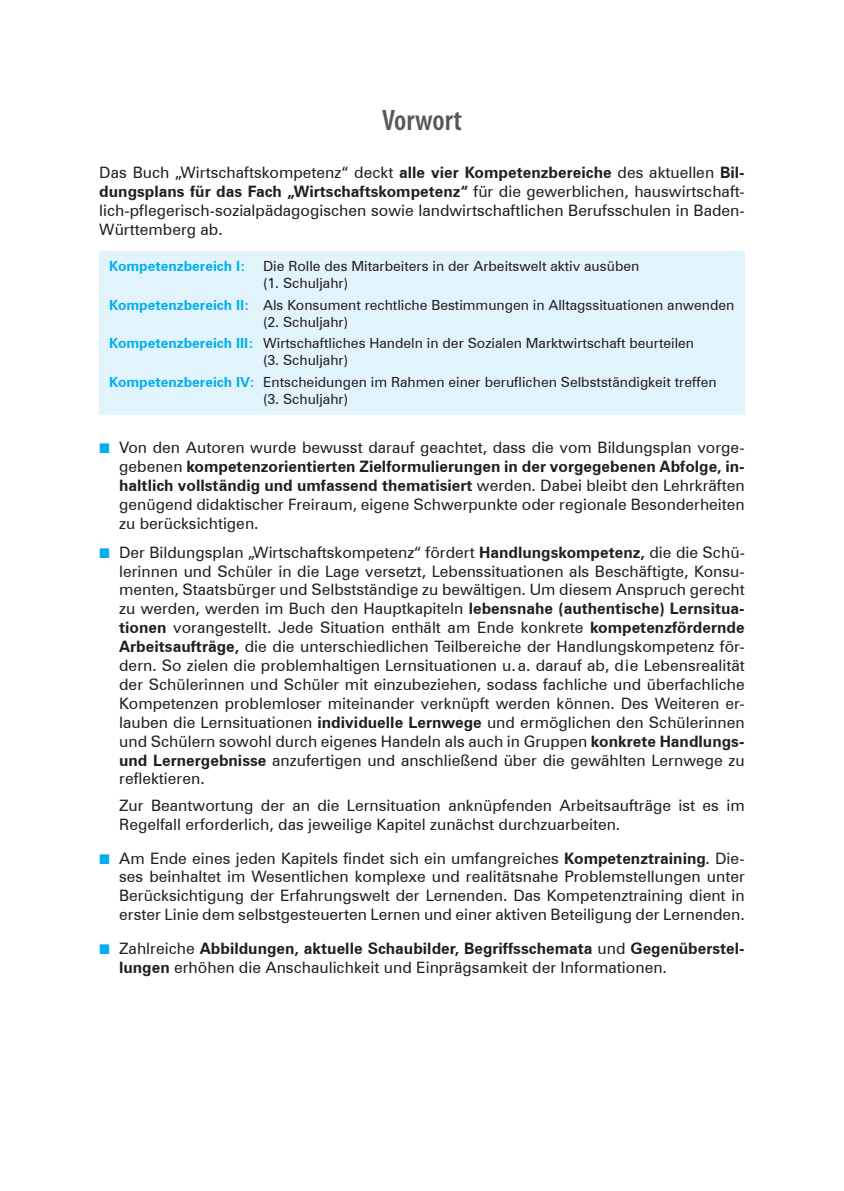
<style>
.page{position:relative;width:844px;height:1191px;background:#fff}
.page>*{position:absolute;margin:0;border:0;box-sizing:border-box;transform-origin:0 0}
.t1{font:600 condensed 29.75px "Myriad Pro";color:#57585a}
.t2{font:15.75px/18.9px "Zurich BT";color:#231f20;text-align:justify}
.t3{font:14px/16.8px "Zurich BT";color:#231f20}
.t4{font:700 14px "Zurich BT";color:#00aeef}
.s1{font-weight:700}
.s2{font-weight:700;color:#00aeef}
.s3{font-family:"Uni Math";font-size:14px;color:#00aeef}
</style>
<div class="page">
<div style="left:99px;top:251px;width:645px;height:163px;background:#e1f4fc"></div>
<h1 class="t1" style="left:382px;top:108px;width:81px">Vorwort</h1>
<p class="t2" style="left:99px;top:163px;width:646px">Das Buch „Wirtschaftskompetenz“ deckt <span class="s1">alle vier Kompetenzbereiche</span> des aktuellen <span class="s1">Bil&shy;dungsplans für das Fach „Wirtschaftskompetenz“</span> für die gewerblichen, hauswirtschaft&shy;lich-pflegerisch-sozialpädagogischen sowie landwirtschaftlichen Berufsschulen in Baden-Württemberg ab.</p>
<p class="t4" style="left:109px;top:258px;width:138px">Kompetenzbereich I:</p>
<p class="t3" style="left:263px;top:258px;width:377px">Die Rolle des Mitarbeiters in der Arbeitswelt aktiv ausüben (1. Schuljahr)</p>
<p class="t3" style="left:263px;top:296px;width:473px;text-indent:-154px"><span class="s2">Kompetenzbereich II:</span> Als Konsument rechtliche Bestimmungen in Alltagssituationen anwenden (2. Schuljahr)</p>
<p class="t3" style="left:263px;top:335px;width:432px;text-indent:-154px"><span class="s2">Kompetenzbereich III:</span> Wirtschaftliches Handeln in der Sozialen Marktwirtschaft beurteilen (3. Schuljahr)</p>
<p class="t3" style="left:263px;top:373px;width:455px;text-indent:-154px"><span class="s2">Kompetenzbereich IV:</span> Entscheidungen im Rahmen einer beruflichen Selbstständigkeit treffen (3. Schuljahr)</p>
<p class="t2" style="left:119px;top:438px;width:627px;text-indent:-20px"><span class="s3">■</span> Von den Autoren wurde bewusst darauf geachtet, dass die vom Bildungsplan vorge&shy;gebenen <span class="s1">kompetenzorientierten Zielformulierungen in der vorgegebenen Abfolge, in&shy;haltlich vollständig und umfassend thematisiert</span> werden. Dabei bleibt den Lehrkräften genügend didaktischer Freiraum, eigene Schwerpunkte oder regionale Besonderheiten zu berücksichtigen.</p>
<p class="t2" style="left:119px;top:542px;width:627px;text-indent:-20px"><span class="s3">■</span> Der Bildungsplan „Wirtschaftskompetenz“ fördert <span class="s1">Handlungskompetenz,</span> die die Schü&shy;lerinnen und Schüler in die Lage versetzt, Lebenssituationen als Beschäftigte, Konsu&shy;menten, Staatsbürger und Selbstständige zu bewältigen. Um diesem Anspruch gerecht zu werden, werden im Buch den Hauptkapiteln <span class="s1">lebensnahe (authentische) Lernsitua&shy;tionen</span> vorangestellt. Jede Situation enthält am Ende konkrete <span class="s1">kompetenzfördernde Arbeitsaufträge,</span> die die unterschiedlichen Teilbereiche der Handlungskompetenz för&shy;dern. So zielen die problemhaltigen Lernsituationen u. a. darauf ab, d¡e Lebensrealität der Schülerinnen und Schüler mit einzubeziehen, sodass fachliche und überfachliche Kompetenzen problemloser miteinander verknüpft werden können. Des Weiteren er&shy;lauben die Lernsituationen <span class="s1">individuelle Lernwege</span> und ermöglichen den Schülerinnen und Schülern sowohl durch eigenes Handeln als auch in Gruppen <span class="s1">konkrete Handlungs&shy;und Lernergebnisse</span> anzufertigen und anschließend über die gewählten Lernwege zu reflektieren.</p>
<p class="t2" style="left:119px;top:795px;width:627px">Zur Beantwortung der an die Lernsituation anknüpfenden Arbeitsaufträge ist es im<br>Regelfall erforderlich, das jeweilige Kapitel zunächst durchzuarbeiten.</p>
<p class="t2" style="left:119px;top:848px;width:627px;text-indent:-20px"><span class="s3">■</span> Am Ende eines jeden Kapitels findet sich ein umfangreiches <span class="s1">Kompetenztraining.</span> Die&shy;ses beinhaltet im Wesentlichen komplexe und realitätsnahe Problemstellungen unter Berücksichtigung der Erfahrungswelt der Lernenden. Das Kompetenztraining dient in erster Linie dem selbstgesteuerten Lernen und einer aktiven Beteiligung der Lernenden.</p>
<p class="t2" style="left:119px;top:939px;width:627px;text-indent:-20px"><span class="s3">■</span> Zahlreiche <span class="s1">Abbildungen, aktuelle Schaubilder, Begriffsschemata</span> und <span class="s1">Gegenüberstel&shy;lungen</span> erhöhen die Anschaulichkeit und Einprägsamkeit der Informationen.</p>
</div>
